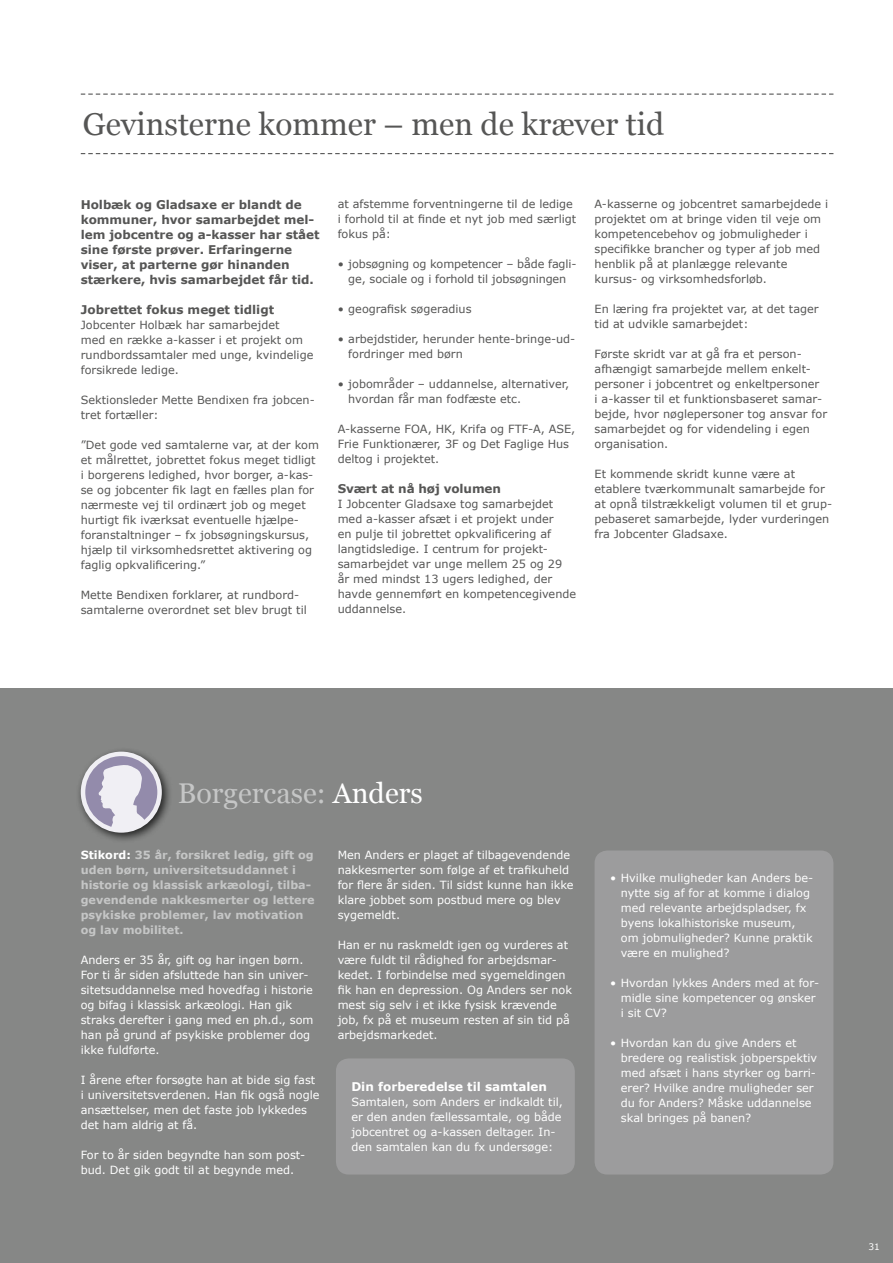
<style>
.page{position:relative;width:893px;height:1263px;background:#fff}
.page>*{position:absolute;margin:0;border:0;box-sizing:border-box;transform-origin:0 0}
.t1{font:31.5px "Georgia";color:#565655}
.t2{font:28.5px "Georgia";color:#c5c6c6}
.t3{font:700 12px/15px "Verdana";letter-spacing:-.005em;color:#565655}
.t4{font:700 12px "Verdana";color:#fff}
.t5{font:11.25px/15px "Verdana";color:#565655}
.t6{font:11.25px/15px "Verdana";color:#fff}
.t7{font:700 11.25px/15px "Verdana";color:#c5c6c6}
.t8{font:9px "Verdana";color:#fff}
.s1{color:#fff}
</style>
<div class="page">
<div style="left:0;top:689px;width:893px;height:574px;background:#868786"></div>
<svg style="left:81px;top:94px;width:752px;height:1px"></svg>
<svg style="left:81px;top:153px;width:752px;height:1px"></svg>
<div style="left:76px;top:747px;width:97px;height:97px;background:#000;opacity:.75"></div>
<svg style="left:83px;top:754px;width:77px;height:76px"></svg>
<svg style="left:98px;top:765px;width:50px;height:65px;background:#d0cdda"></svg>
<div style="left:81px;top:752px;width:81px;height:81px;border:4px solid #f0eff4;border-radius:50%"></div>
<div style="left:595px;top:850px;width:238px;height:324px;background:#9c9c9d;border-radius:13px"></div>
<div style="left:336px;top:1058px;width:239px;height:116px;background:#9c9c9d;border-radius:13px"></div>
<h1 class="t1" style="left:83px;top:102px;width:583px">Gevinsterne kommer – men de kræver tid</h1>
<p class="t3" style="left:81px;top:197px;width:240px">Holbæk og Gladsaxe er blandt de kommuner, hvor samarbejdet mel&shy;lem jobcentre og a-kasser har stået sine første prøver. Erfaringerne viser, at parterne gør hinanden stærkere, hvis samarbejdet får tid.</p>
<p class="t3" style="left:81px;top:302px;width:195px">Jobrettet fokus meget tidligt</p>
<p class="t5" style="left:81px;top:317px;width:234px">Jobcenter Holbæk har samarbejdet<br>med en række a-kasser i et projekt om rundbordssamtaler med unge, kvindelige forsikrede ledige.</p>
<p class="t5" style="left:81px;top:392px;width:236px">Sektionsleder Mette Bendixen fra jobcen&shy;tret fortæller:</p>
<p class="t5" style="left:81px;top:437px;width:240px">”Det gode ved samtalerne var, at der kom et målrettet, jobrettet fokus meget tidligt i borgerens ledighed, hvor borger, a-kas&shy;se og jobcenter fik lagt en fælles plan for nærmeste vej til ordinært job og meget hurtigt fik iværksat eventuelle hjælpe&shy;foranstaltninger – fx jobsøgningskursus, hjælp til virksomhedsrettet aktivering og faglig opkvalificering.”</p>
<p class="t5" style="left:81px;top:587px;width:228px">Mette Bendixen forklarer, at rundbord&shy;samtalerne overordnet set blev brugt til</p>
<p class="t5" style="left:338px;top:197px;width:240px">at afstemme forventningerne til de ledige i forhold til at finde et nyt job med særligt fokus på:</p>
<p class="t5" style="left:338px;top:257px;width:240px;text-align:center">• jobsøgning og kompetencer – både fagli&shy;ge, sociale og i forhold til jobsøgningen</p>
<p class="t5" style="left:338px;top:302px;width:135px">• geografisk søgeradius</p>
<p class="t5" style="left:348px;top:332px;width:229px;text-indent:-11px">• arbejdstider, herunder hente-bringe-ud&shy;fordringer med børn</p>
<p class="t5" style="left:348px;top:377px;width:222px;text-indent:-11px">• jobområder – uddannelse, alternativer, hvordan får man fodfæste etc.</p>
<p class="t5" style="left:338px;top:422px;width:239px">A-kasserne FOA, HK, Krifa og FTF-A, ASE,<br>Frie Funktionærer, 3F og Det Faglige Hus deltog i projektet.</p>
<p class="t3" style="left:338px;top:481px;width:165px">Svært at nå høj volumen</p>
<p class="t5" style="left:338px;top:497px;width:240px">I Jobcenter Gladsaxe tog samarbejdet med a-kasser afsæt i et projekt under<br>en pulje til jobrettet opkvalificering af langtidsledige. I centrum for projekt&shy;samarbejdet var unge mellem 25 og 29 år med mindst 13 ugers ledighed, der havde gennemført en kompetencegivende uddannelse.</p>
<p class="t5" style="left:595px;top:197px;width:235px">A-kasserne og jobcentret samarbejdede i projektet om at bringe viden til veje om kompetencebehov og jobmuligheder i specifikke brancher og typer af job med henblik på at planlægge relevante kursus- og virksomhedsforløb.</p>
<p class="t5" style="left:595px;top:302px;width:226px">En læring fra projektet var, at det tager tid at udvikle samarbejdet:</p>
<p class="t5" style="left:595px;top:347px;width:234px">Første skridt var at gå fra et person&shy;afhængigt samarbejde mellem enkelt&shy;personer i jobcentret og enkeltpersoner<br>i a-kasser til et funktionsbaseret samar&shy;bejde, hvor nøglepersoner tog ansvar for samarbejdet og for videndeling i egen organisation.</p>
<p class="t5" style="left:595px;top:467px;width:239px">Et kommende skridt kunne være at etablere tværkommunalt samarbejde for at opnå tilstrækkeligt volumen til et grup&shy;pebaseret samarbejde, lyder vurderingen fra Jobcenter Gladsaxe.</p>
<h2 class="t2" style="left:178px;top:772px;width:246px">Borgercase: <span class="s1">Anders</span></h2>
<p class="t7" style="left:81px;top:847px;width:235px"><span class="s1">Stikord:</span> 35 år, forsikret ledig, gift og uden børn, universitetsuddannet i historie og klassisk arkæologi, tilba&shy;gevendende nakkesmerter og lettere psykiske problemer, lav motivation og lav mobilitet.</p>
<p class="t6" style="left:81px;top:952px;width:234px">Anders er 35 år, gift og har ingen børn.<br>For ti år siden afsluttede han sin univer&shy;sitetsuddannelse med hovedfag i historie og bifag i klassisk arkæologi. Han gik straks derefter i gang med en ph.d., som han på grund af psykiske problemer dog ikke fuldførte.</p>
<p class="t6" style="left:81px;top:1072px;width:240px">I årene efter forsøgte han at bide sig fast i universitetsverdenen. Han fik også nogle ansættelser, men det faste job lykkedes det ham aldrig at få.</p>
<p class="t6" style="left:81px;top:1147px;width:226px">For to år siden begyndte han som post&shy;bud. Det gik godt til at begynde med.</p>
<p class="t6" style="left:338px;top:847px;width:237px">Men Anders er plaget af tilbagevendende nakkesmerter som følge af et trafikuheld for flere år siden. Til sidst kunne han ikke klare jobbet som postbud mere og blev sygemeldt.</p>
<p class="t6" style="left:338px;top:937px;width:236px">Han er nu raskmeldt igen og vurderes at være fuldt til rådighed for arbejdsmar&shy;kedet. I forbindelse med sygemeldingen fik han en depression. Og Anders ser nok mest sig selv i et ikke fysisk krævende job, fx på et museum resten af sin tid på arbejdsmarkedet.</p>
<p class="t4" style="left:351px;top:1078px;width:197px">Din forberedelse til samtalen</p>
<p class="t6" style="left:351px;top:1094px;width:213px">Samtalen, som Anders er indkaldt til, er den anden fællessamtale, og både jobcentret og a-kassen deltager. In&shy;den samtalen kan du fx undersøge:</p>
<p class="t6" style="left:621px;top:871px;width:194px;text-indent:-11px">• Hvilke muligheder kan Anders be&shy;nytte sig af for at komme i dialog med relevante arbejdspladser, fx byens lokalhistoriske museum, om jobmuligheder? Kunne praktik være en mulighed?</p>
<p class="t6" style="left:621px;top:976px;width:200px;text-indent:-11px">• Hvordan lykkes Anders med at for&shy;midle sine kompetencer og ønsker i sit CV?</p>
<p class="t6" style="left:621px;top:1036px;width:198px;text-indent:-11px">• Hvordan kan du give Anders et bredere og realistisk jobperspektiv med afsæt i hans styrker og barri&shy;erer? Hvilke andre muligheder ser du for Anders? Måske uddannelse skal bringes på banen?</p>
<p class="t8" style="left:868px;top:1240px;width:13px">31</p>
</div>
